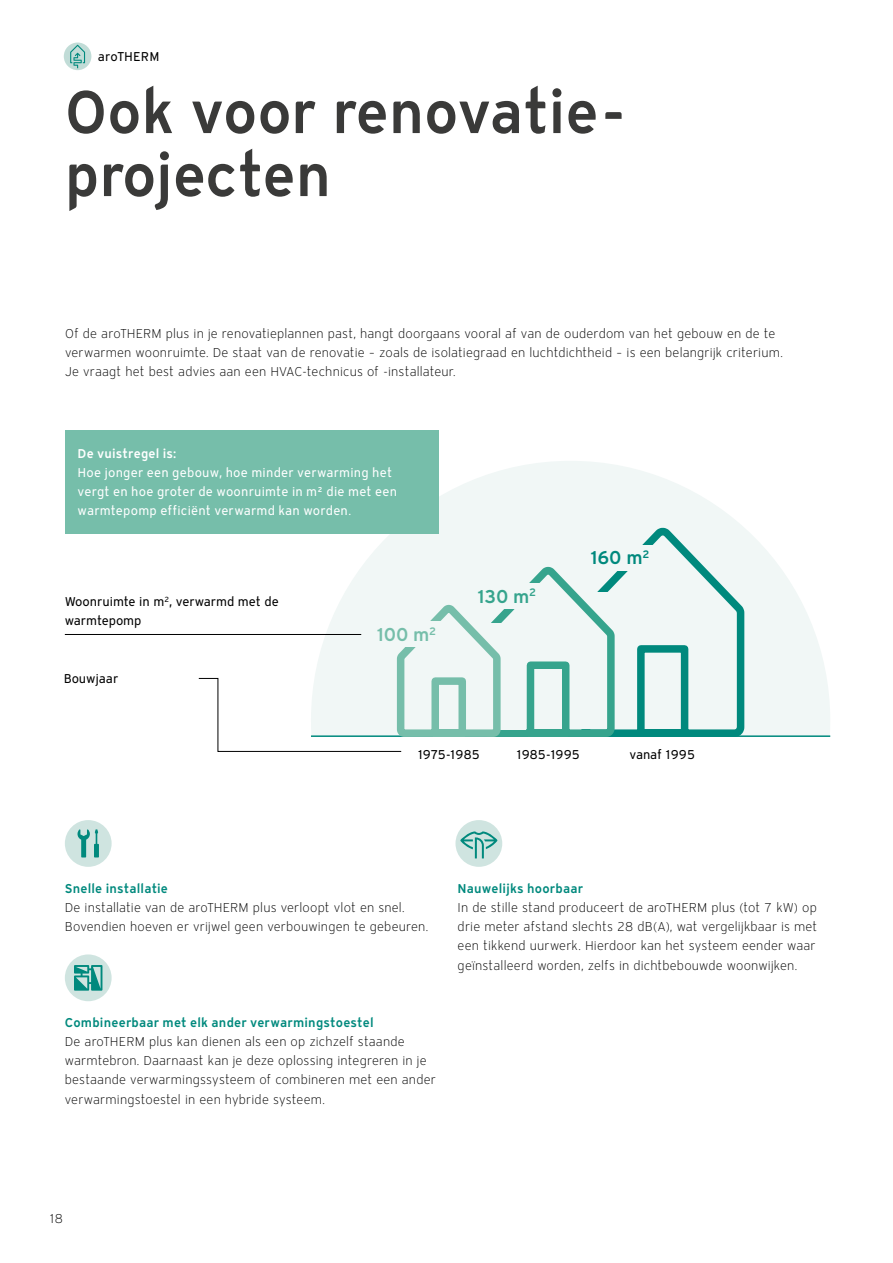
<style>
.page{position:relative;width:893px;height:1263px;background:#fff}
.page>*{position:absolute;margin:0;border:0;box-sizing:border-box;transform-origin:0 0}
.t1{font:600 60px/63px "Vaillant 16";color:#3a3a39}
.t2{font:600 18.45px "Vaillant 16";color:#00897d}
.t3{font:600 18.45px "Vaillant 16";color:#36a48d}
.t4{font:600 18.45px "Vaillant 16";color:#76beaa}
.t5{font:300 12.75px/19.2px "Vaillant 16";letter-spacing:.01em;color:#000}
.t6{font:12.75px/19.2px "Vaillant 16";letter-spacing:.015em;color:#fff}
.t7{font:600 12.75px "Vaillant 16";letter-spacing:.015em;color:#00897d}
.t8{font:12.75px/19.2px "Vaillant 16";color:#000}
.t9{font:600 12.75px "Vaillant 16";letter-spacing:.01em;color:#fff}
.t10{font:12.75px "Vaillant 16";letter-spacing:-.02em;color:#000}
</style>
<div class="page">
<svg style="left:438px;top:461px;width:392px;height:274px;fill:#f1f7f6"></svg>
<hr style="left:311px;top:735px;width:519px;height:2px;background:#00897d">
<svg style="left:198px;top:520px;width:551px;height:232px"></svg>
<div style="left:65px;top:431px;width:373px;height:103px;background:#76beaa"></div>
<hr style="left:65px;top:634px;width:296px;height:1px;background:#000">
<div style="left:471px;top:583px;width:82px;height:26px;background:#f1f7f6"></div>
<div style="left:370px;top:621px;width:83px;height:26px;background:#f1f7f6"></div>
<svg style="left:455px;top:820px;width:47px;height:47px"></svg>
<svg style="left:460px;top:831px;width:37px;height:27px"></svg>
<div style="left:65px;top:954px;width:47px;height:47px;background:linear-gradient(to right,#cfe4e0,#d1e5e1);border-radius:50%"></div>
<svg style="left:74px;top:965px;width:28px;height:26px"></svg>
<div style="left:65px;top:820px;width:47px;height:47px;background:#cfe4e0;border-radius:50%"></div>
<svg style="left:78px;top:829px;width:21px;height:28px"></svg>
<div style="left:64px;top:43px;width:27px;height:27px;background:#bbd9d3;border-radius:50%"></div>
<svg style="left:70px;top:45px;width:15px;height:23px"></svg>
<p class="t8" style="left:98px;top:47px;width:63px">aroTHERM</p>
<h1 class="t1" style="left:65px;top:79px;width:563px">Ook voor renovatie&shy;projecten</h1>
<p class="t5" style="left:65px;top:324px;width:719px">Of de aroTHERM plus in je renovatieplannen past, hangt doorgaans vooral af van de ouderdom van het gebouw en de te verwarmen woonruimte. De staat van de renovatie – zoals de isolatiegraad en luchtdichtheid – is een belangrijk criterium.<br>Je vraagt het best advies aan een HVAC-technicus of -installateur.</p>
<p class="t9" style="left:78px;top:445px;width:100px">De vuistregel is:</p>
<p class="t6" style="left:78px;top:463px;width:321px">Hoe jonger een gebouw, hoe minder verwarming het vergt en hoe groter de woonruimte in m² die met een warmtepomp efficiënt verwarmd kan worden.</p>
<p class="t8" style="left:65px;top:592px;width:216px">Woonruimte in m<sup>2</sup>, verwarmd met de warmtepomp</p>
<p class="t8" style="left:64px;top:669px;width:56px">Bouwjaar</p>
<h2 class="t4" style="left:376px;top:622px;width:62px">100 m<sup>2</sup></h2>
<h2 class="t3" style="left:477px;top:583px;width:61px">130 m<sup>2</sup></h2>
<h2 class="t2" style="left:590px;top:545px;width:61px">160 m<sup>2</sup></h2>
<p class="t10" style="left:418px;top:746px;width:64px">1975-1985</p>
<p class="t8" style="left:516px;top:745px;width:65px">1985-1995</p>
<p class="t8" style="left:629px;top:745px;width:67px">vanaf 1995</p>
<p class="t7" style="left:65px;top:880px;width:105px">Snelle installatie</p>
<p class="t5" style="left:65px;top:898px;width:365px">De installatie van de aroTHERM plus verloopt vlot en snel.<br>Bovendien hoeven er vrijwel geen verbouwingen te gebeuren.</p>
<p class="t7" style="left:65px;top:1014px;width:310px">Combineerbaar met elk ander verwarmingstoestel</p>
<p class="t5" style="left:65px;top:1032px;width:373px">De aroTHERM plus kan dienen als een op zichzelf staande warmtebron. Daarnaast kan je deze oplossing integreren in je bestaande verwarmingssysteem of combineren met een ander verwarmingstoestel in een hybride systeem.</p>
<p class="t7" style="left:458px;top:880px;width:127px">Nauwelijks hoorbaar</p>
<p class="t5" style="left:458px;top:898px;width:361px">In de stille stand produceert de aroTHERM plus (tot 7 kW) op drie meter afstand slechts 28 dB(A), wat vergelijkbaar is met een tikkend uurwerk. Hierdoor kan het systeem eender waar geïnstalleerd worden, zelfs in dichtbebouwde woonwijken.</p>
<p class="t5" style="left:50px;top:1209px;width:15px">18</p>
</div>
